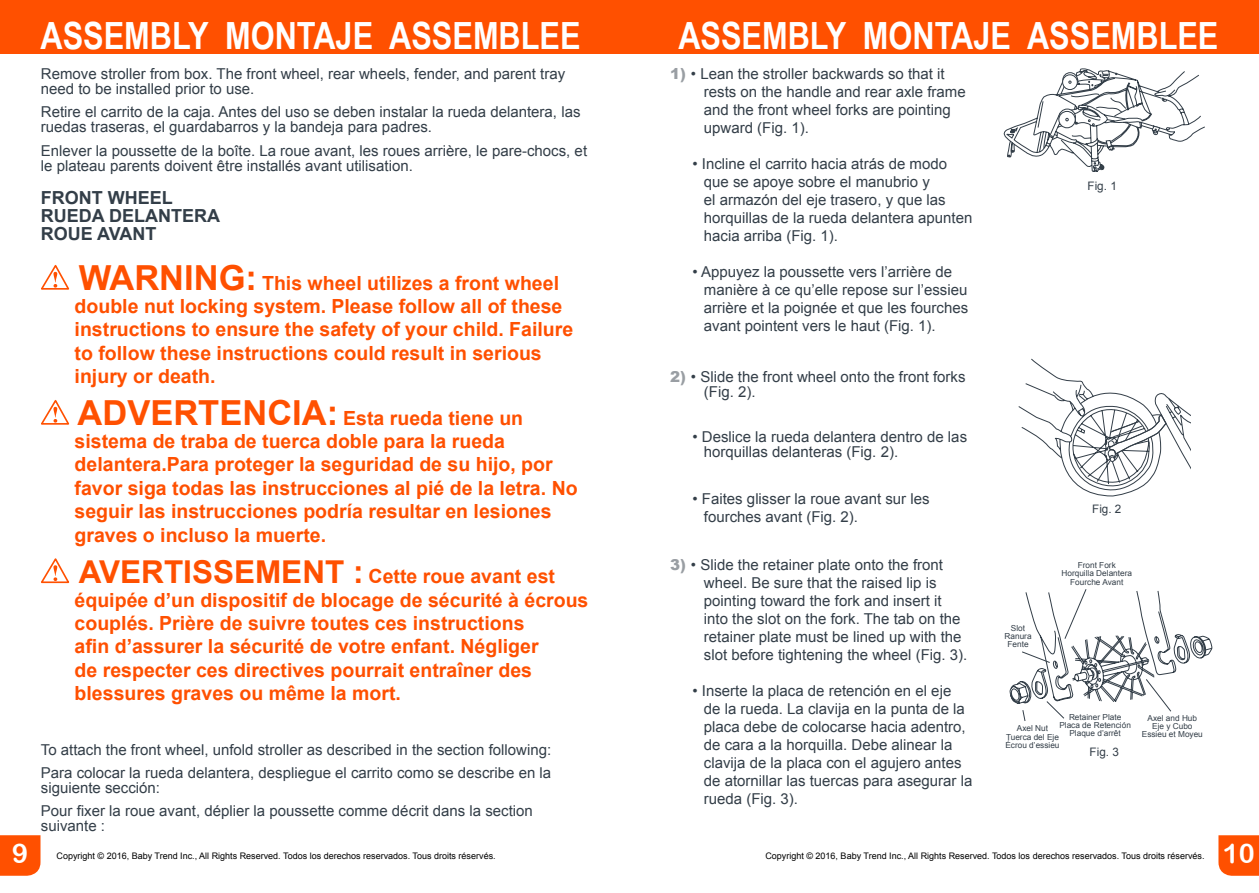
<style>
.page{position:relative;width:1259px;height:893px;background:#fff}
.page>*{position:absolute;margin:0;border:0;box-sizing:border-box;transform-origin:0 0}
.t1{font:700 37.5px "Arial Narrow";color:#fff}
.t2{font:27px "Arial Rounded MT Bold";color:#fff}
.t3{font:700 19.5px/23.4px "Arial";color:#ff5000}
.t4{font:700 18px/18px "Arial";color:#333e48}
.t5{font:15px/18px "Arial";color:#333e48}
.t6{font:11.7px "Arial";color:#333e48}
.t7{font:9px "Arial";color:#000}
.t8{font:8.25px/8.2px "Arial";color:#333e48;text-align:center}
.s1{font-weight:900;color:#999ea3}
.s2{font-size:34.5px}
.s3{font-size:31.5px}
</style>
<div class="page">
<div style="left:629px;top:0;width:630px;height:54px;background:#ff5000"></div>
<div style="left:0;top:0;width:629px;height:54px;background:#ff5000"></div>
<div style="left:0;top:835px;width:40px;height:41px;background:#ff5000"></div>
<svg style="left:1218px;top:835px;width:41px;height:41px;background:#ff570b"></svg>
<svg style="left:41px;top:264px;width:29px;height:26px"></svg>
<svg style="left:41px;top:399px;width:29px;height:26px"></svg>
<svg style="left:41px;top:558px;width:29px;height:26px"></svg>
<svg style="left:1004px;top:68px;width:200px;height:103px"></svg>
<svg style="left:1018px;top:358px;width:172px;height:139px"></svg>
<svg style="left:1009px;top:589px;width:203px;height:132px"></svg>
<h1 class="t1" style="left:40px;top:14px;width:541px">ASSEMBLY MONTAJE ASSEMBLEE</h1>
<h1 class="t1" style="left:678px;top:14px;width:541px">ASSEMBLY MONTAJE ASSEMBLEE</h1>
<p class="t5" style="left:704px;top:65px;width:263px;text-indent:-34px"><span class="s1">1)</span> • Lean the stroller backwards so that it rests on the handle and rear axle frame and the front wheel forks are pointing upward (Fig. 1).</p>
<p class="t5" style="left:704px;top:155px;width:270px;text-indent:-11px">• Incline el carrito hacia atrás de modo que se apoye sobre el manubrio y<br>el armazón del eje trasero, y que las horquillas de la rueda delantera apunten hacia arriba (Fig. 1).</p>
<p class="t5" style="left:704px;top:263px;width:266px;text-indent:-11px">• Appuyez la poussette vers l’arrière de manière à ce qu’elle repose sur l’essieu arrière et la poignée et que les fourches avant pointent vers le haut (Fig. 1).</p>
<p class="t5" style="left:704px;top:370px;width:263px;line-height:15px;text-indent:-34px"><span class="s1">2)</span> • Slide the front wheel onto the front forks (Fig. 2).</p>
<p class="t5" style="left:704px;top:429px;width:265px;line-height:15px;text-indent:-11px">• Deslice la rueda delantera dentro de las horquillas delanteras (Fig. 2).</p>
<p class="t5" style="left:704px;top:490px;width:227px;text-indent:-11px">• Faites glisser la roue avant sur les fourches avant (Fig. 2).</p>
<p class="t5" style="left:704px;top:556px;width:265px;text-indent:-34px"><span class="s1">3)</span> • Slide the retainer plate onto the front wheel. Be sure that the raised lip is pointing toward the fork and insert it into the slot on the fork. The tab on the retainer plate must be lined up with the slot before tightening the wheel (Fig. 3).</p>
<p class="t5" style="left:704px;top:682px;width:270px;text-indent:-11px">• Inserte la placa de retención en el eje<br>de la rueda. La clavija en la punta de la placa debe de colocarse hacia adentro, de cara a la horquilla. Debe alinear la clavija de la placa con el agujero antes de atornillar las tuercas para asegurar la rueda (Fig. 3).</p>
<p class="t5" style="left:41px;top:67px;width:526px;line-height:15px">Remove stroller from box. The front wheel, rear wheels, fender, and parent tray need to be installed prior to use.</p>
<p class="t5" style="left:41px;top:105px;width:541px;line-height:15px">Retire el carrito de la caja. Antes del uso se deben instalar la rueda delantera, las ruedas traseras, el guardabarros y la bandeja para padres.</p>
<p class="t5" style="left:41px;top:143px;width:548px;line-height:15px">Enlever la poussette de la boîte. La roue avant, les roues arrière, le pare-chocs, et le plateau parents doivent être installés avant utilisation.</p>
<p class="t6" style="left:1087px;top:178px;width:31px">Fig. 1</p>
<p class="t4" style="left:41px;top:189px;width:181px">FRONT WHEEL<br>RUEDA DELANTERA<br>ROUE AVANT</p>
<h3 class="t3" style="left:75px;top:272px;width:500px"><span class="s2">WARNING:</span> This wheel utilizes a front wheel double nut locking system. Please follow all of these instructions to ensure the safety of your child. Failure to follow these instructions could result in serious injury or death.</h3>
<p class="t3" style="left:75px;top:407px;width:504px"><span class="s2">ADVERTENCIA:</span> Esta rueda tiene un sistema de traba de tuerca doble para la rueda delantera.Para proteger la seguridad de su hijo, por favor siga todas las instrucciones al pié de la letra. No seguir las instrucciones podría resultar en lesiones graves o incluso la muerte.</p>
<p class="t3" style="left:75px;top:565px;width:515px"><span class="s3">AVERTISSEMENT :</span> Cette roue avant est équipée d’un dispositif de blocage de sécurité à écrous couplés. Prière de suivre toutes ces instructions<br>afin d’assurer la sécurité de votre enfant. Négliger<br>de respecter ces directives pourrait entraîner des blessures graves ou même la mort.</p>
<p class="t5" style="left:41px;top:738px;width:512px;line-height:23.1px">To attach the front wheel, unfold stroller as described in the section following:<br>Para colocar la rueda delantera, despliegue el carrito como se describe en la</p>
<p class="t5" style="left:41px;top:776px;width:493px;line-height:23.1px">siguiente sección:<br>Pour fixer la roue avant, déplier la poussette comme décrit dans la section</p>
<p class="t5" style="left:41px;top:817px;width:66px">suivante :</p>
<p class="t6" style="left:1092px;top:501px;width:31px">Fig. 2</p>
<p class="t8" style="left:1061px;top:561px;width:72px">Front Fork<br>Horquilla Delantera<br>Fourche Avant</p>
<p class="t8" style="left:1004px;top:624px;width:29px">Slot<br>Ranura<br>Fente</p>
<p class="t8" style="left:1059px;top:713px;width:73px">Retainer Plate<br>Placa de Retención<br>Plaque d’arrêt</p>
<p class="t8" style="left:1005px;top:724px;width:56px">Axel Nut<br>Tuerca del Eje<br>Écrou d’essieu</p>
<p class="t8" style="left:1142px;top:714px;width:62px">Axel and Hub<br>Eje y Cubo<br>Essieu et Moyeu</p>
<p class="t6" style="left:1089px;top:744px;width:31px">Fig. 3</p>
<h2 class="t2" style="left:12px;top:838px;width:18px">9</h2>
<p class="t7" style="left:57px;top:850px;width:441px">Copyright © 2016, Baby Trend Inc., All Rights Reserved. Todos los derechos reservados. Tous droits réservés.</p>
<p class="t7" style="left:765px;top:850px;width:441px">Copyright © 2016, Baby Trend Inc., All Rights Reserved. Todos los derechos reservados. Tous droits réservés.</p>
<h2 class="t2" style="left:1222px;top:838px;width:34px">10</h2>
</div>
